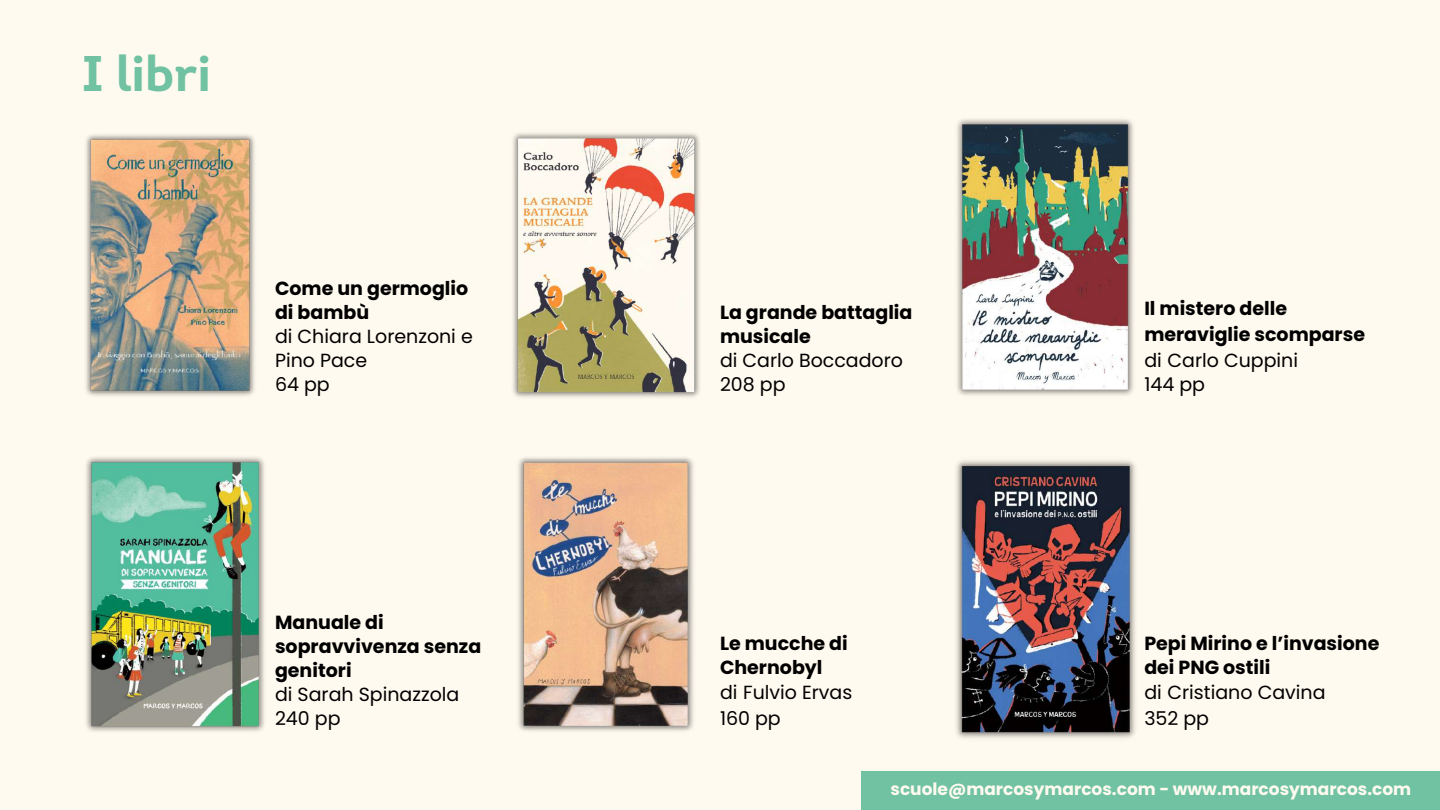
<style>
.page{position:relative;width:1440px;height:810px;background:#fffaef}
.page>*{position:absolute;margin:0;border:0;box-sizing:border-box;transform-origin:0 0}
.t1{font:700 50px "Intro";color:#70c2a3}
.t2{font:700 19px/24px "Poppins";color:#000}
.t3{font:19px/24px "Poppins";color:#000}
.t4{font:700 17px "Poppins";color:#fffaef}
</style>
<div class="page">
<div style="left:862px;top:771px;width:578px;height:39px;background:#70c2a3"></div>
<img style="left:957px;top:119px;width:177px;height:276px">
<img style="left:512px;top:133px;width:188px;height:265px">
<img style="left:518px;top:457px;width:176px;height:274px">
<img style="left:956px;top:460px;width:180px;height:278px">
<img style="left:86px;top:457px;width:178px;height:275px">
<img style="left:85px;top:134px;width:170px;height:262px">
<h1 class="t1" style="left:82px;top:53px;width:131px">I libri</h1>
<p class="t2" style="left:275px;top:276px;width:195px">Come un germoglio di bambù</p>
<p class="t3" style="left:275px;top:324px;width:199px">di Chiara Lorenzoni e<br>Pino Pace<br>64 pp</p>
<p class="t2" style="left:275px;top:610px;width:208px">Manuale di sopravvivenza senza genitori</p>
<p class="t3" style="left:275px;top:682px;width:186px">di Sarah Spinazzola<br>240 pp</p>
<p class="t2" style="left:720px;top:300px;width:194px">La grande battaglia musicale</p>
<p class="t3" style="left:720px;top:348px;width:185px">di Carlo Boccadoro<br>208 pp</p>
<p class="t2" style="left:720px;top:632px;width:129px">Le mucche di<br>Chernobyl</p>
<p class="t3" style="left:720px;top:680px;width:134px;line-height:25.5px">di Fulvio Ervas<br>160 pp</p>
<p class="t2" style="left:1144px;top:295px;width:222px;line-height:26.2px">Il mistero delle meraviglie scomparse</p>
<p class="t3" style="left:1144px;top:348px;width:155px">di Carlo Cuppini<br>144 pp</p>
<p class="t2" style="left:1144px;top:632px;width:237px">Pepi Mirino e l’invasione dei PNG ostili</p>
<p class="t3" style="left:1144px;top:680px;width:183px;line-height:25.5px">di Cristiano Cavina<br>352 pp</p>
<p class="t4" style="left:891px;top:777px;width:522px">scuole@marcosymarcos.com - www.marcosymarcos.com</p>
</div>
